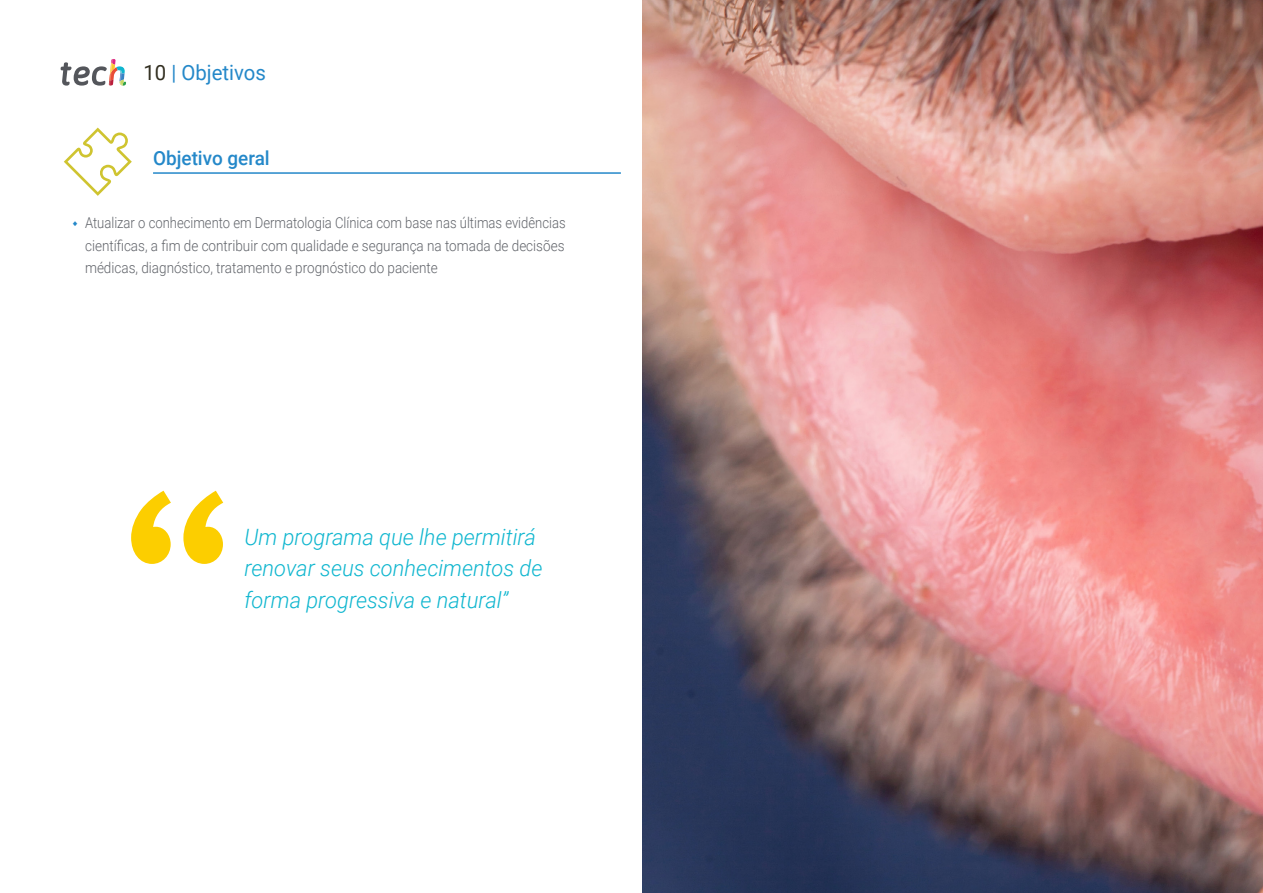
<style>
.page{position:relative;width:1263px;height:893px;background:#fff}
.page>*{position:absolute;margin:0;border:0;box-sizing:border-box;transform-origin:0 0}
.t1{font:italic 300 22.5px/31.5px "Roboto";color:#0fb6cf}
.t2{font:21px "Roboto";color:#2488c9}
.t3{font:500 19.5px "Roboto";color:#2488c9}
.t4{font:300 15px/22.5px "Roboto";color:#61646a;text-align:justify;scale:.87 1}
.s1{color:#312e20}
.s2{color:#2588c9}
</style>
<div class="page">
<hr style="left:153px;top:173px;width:468px;height:1px;background:#2488c9">
<svg style="left:64px;top:128px;width:68px;height:68px"></svg>
<svg style="left:61px;top:59px;width:65px;height:27px"></svg>
<img style="left:642px;top:0;width:621px;height:893px">
<svg style="left:131px;top:491px;width:92px;height:73px"></svg>
<h2 class="t2" style="left:144px;top:57px;width:124px"><span class="s1">10</span> <span class="s2">|</span> Objetivos</h2>
<h3 class="t3" style="left:153px;top:144px;width:118px">Objetivo geral</h3>
<p class="t4" style="left:85px;top:211px;width:554px">Atualizar o conhecimento em Dermatologia Clínica com base nas últimas evidências científicas, a fim de contribuir com qualidade e segurança na tomada de decisões médicas, diagnóstico, tratamento e prognóstico do paciente</p>
<h1 class="t1" style="left:244px;top:520px;width:299px">Um programa que lhe permitirá renovar seus conhecimentos de forma progressiva e natural”</h1>
</div>
